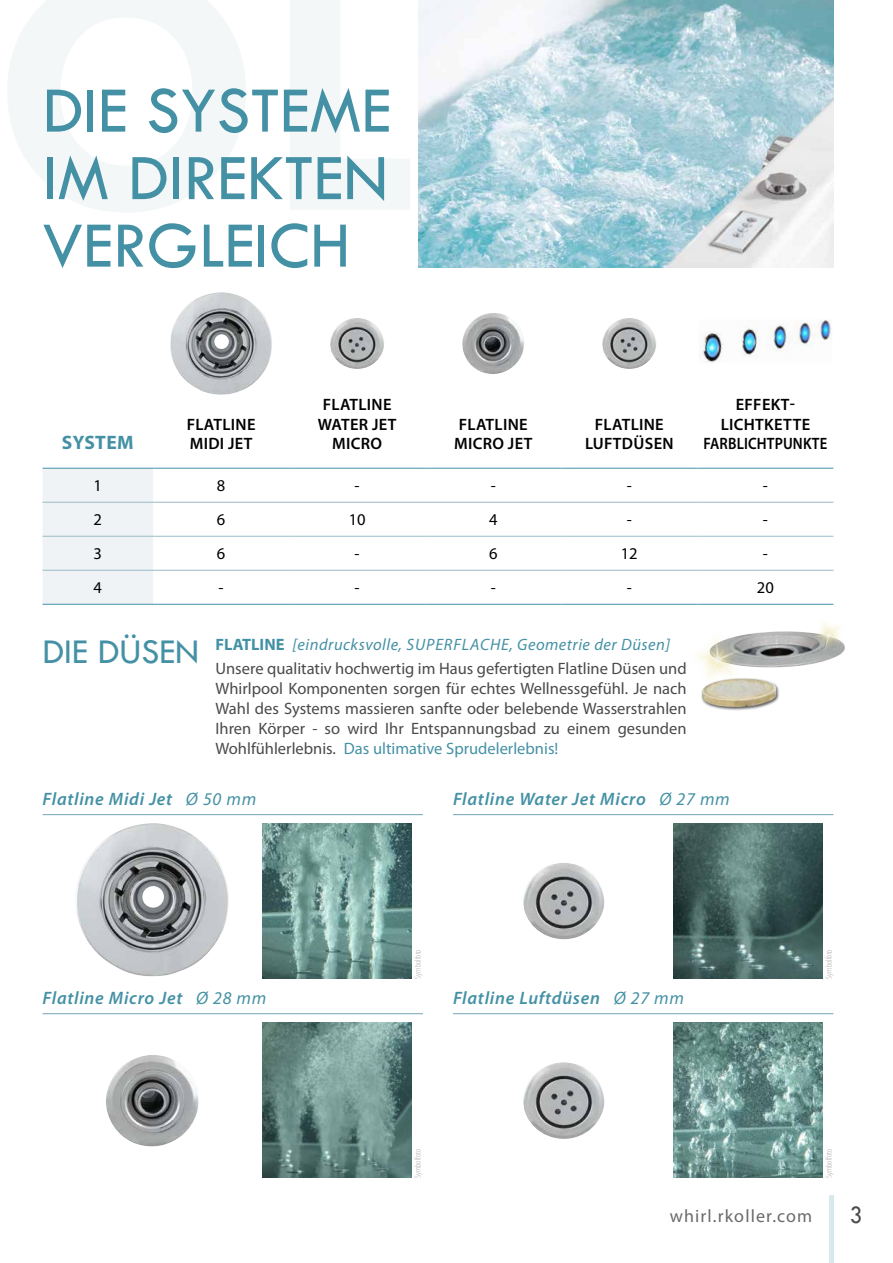
<style>
.page{position:relative;width:893px;height:1263px;background:#fff}
.page>*{position:absolute;margin:0;border:0;box-sizing:border-box;transform-origin:0 0}
.t1{font:67.5px/67.5px "Tw Cen";color:#4491a5;text-align:justify}
.t2{font:25.5px "Tw Cen";color:#4a4a49;scale:.9 1}
.t3{font:700 19.5px "Myriad Pro";letter-spacing:.02em;color:#4491a5}
.t4{font:italic 600 18px "Myriad Pro";letter-spacing:.04em;color:#4491a5}
.t5{font:18px "Myriad Pro";letter-spacing:.065em;color:#6a6a69}
.t6{font:16.5px/19.8px "Myriad Pro";color:#4a4a49}
.t7{font:600 16.5px/19.8px "Myriad Pro";letter-spacing:.02em;color:#000;text-align:center}
.t8{font:16.5px "Myriad Pro";color:#000}
.t9{font:300 condensed 9px "Myriad Pro";color:#adadad}
.s1{font-family:"Tw Cen";font-size:36px;color:#4491a5}
.s2{font-weight:700;color:#4491a5}
.s3{font-style:italic;color:#4491a5}
.s4{color:#4491a5}
.s5{font-weight:400}
</style>
<div class="page">
<hr style="left:829px;top:1195px;width:4px;height:68px;background:#d7e9ed">
<svg style="left:8px;top:0;width:402px;height:212px"></svg>
<img style="left:701px;top:320px;width:131px;height:43px">
<img style="left:673px;top:1022px;width:150px;height:156px">
<img style="left:262px;top:823px;width:150px;height:155px">
<img style="left:673px;top:823px;width:150px;height:155px">
<img style="left:262px;top:1022px;width:150px;height:156px">
<img style="left:419px;top:0;width:414px;height:268px">
<img style="left:76px;top:823px;width:153px;height:154px">
<img style="left:106px;top:1055px;width:92px;height:91px">
<img style="left:523px;top:1062px;width:81px;height:77px">
<img style="left:523px;top:863px;width:81px;height:76px">
<img style="left:170px;top:292px;width:102px;height:102px">
<img style="left:462px;top:313px;width:62px;height:61px">
<img style="left:330px;top:318px;width:54px;height:51px">
<img style="left:602px;top:318px;width:54px;height:51px">
<div style="left:701px;top:678px;width:79px;height:33px;background:#000;opacity:.65"></div>
<img style="left:702px;top:678px;width:74px;height:30px">
<img style="left:754px;top:631px;width:83px;height:37px">
<img style="left:697px;top:633px;width:57px;height:61px">
<img style="left:810px;top:622px;width:35px;height:34px">
<hr style="left:43px;top:1013px;width:380px;height:1px;background:#73a4b6">
<hr style="left:43px;top:814px;width:380px;height:1px;background:#73a4b6">
<hr style="left:453px;top:1013px;width:380px;height:1px;background:#73a4b6">
<hr style="left:453px;top:814px;width:380px;height:1px;background:#73a4b6">
<div style="left:43px;top:469px;width:110px;height:135px;background:#eff3f6"></div>
<hr style="left:43px;top:502px;width:110px;height:1px;background:#9abac7">
<hr style="left:153px;top:502px;width:136px;height:1px;background:#9abac7">
<hr style="left:289px;top:502px;width:136px;height:1px;background:#9abac7">
<hr style="left:425px;top:502px;width:136px;height:1px;background:#9abac7">
<hr style="left:561px;top:502px;width:136px;height:1px;background:#9abac7">
<hr style="left:697px;top:502px;width:136px;height:1px;background:#9abac7">
<hr style="left:43px;top:536px;width:110px;height:1px;background:#9abac7">
<hr style="left:153px;top:536px;width:136px;height:1px;background:#9abac7">
<hr style="left:289px;top:536px;width:136px;height:1px;background:#9abac7">
<hr style="left:425px;top:536px;width:136px;height:1px;background:#9abac7">
<hr style="left:561px;top:536px;width:136px;height:1px;background:#9abac7">
<hr style="left:697px;top:536px;width:136px;height:1px;background:#9abac7">
<hr style="left:43px;top:570px;width:110px;height:1px;background:#9abac7">
<hr style="left:153px;top:570px;width:136px;height:1px;background:#9abac7">
<hr style="left:289px;top:570px;width:136px;height:1px;background:#9abac7">
<hr style="left:425px;top:570px;width:136px;height:1px;background:#9abac7">
<hr style="left:561px;top:570px;width:136px;height:1px;background:#9abac7">
<hr style="left:697px;top:570px;width:136px;height:1px;background:#9abac7">
<hr style="left:43px;top:468px;width:110px;height:1px;background:#4491a5">
<hr style="left:153px;top:468px;width:136px;height:1px;background:#4491a5">
<hr style="left:289px;top:468px;width:136px;height:1px;background:#4491a5">
<hr style="left:425px;top:468px;width:136px;height:1px;background:#4491a5">
<hr style="left:561px;top:468px;width:136px;height:1px;background:#4491a5">
<hr style="left:697px;top:468px;width:136px;height:1px;background:#4491a5">
<hr style="left:43px;top:604px;width:110px;height:1px;background:#4491a5">
<hr style="left:153px;top:604px;width:136px;height:1px;background:#4491a5">
<hr style="left:289px;top:604px;width:136px;height:1px;background:#4491a5">
<hr style="left:425px;top:604px;width:136px;height:1px;background:#4491a5">
<hr style="left:561px;top:604px;width:136px;height:1px;background:#4491a5">
<hr style="left:697px;top:604px;width:136px;height:1px;background:#4491a5">
<h1 class="t1" style="left:43px;top:76px;width:350px">DIE SYSTEME IM DIREKTEN VERGLEICH</h1>
<p class="t3" style="left:62px;top:430px;width:73px">SYSTEM</p>
<p class="t7" style="left:187px;top:414px;width:70px;text-align:left">FLATLINE<br>MIDI JET</p>
<p class="t7" style="left:318px;top:394px;width:80px">FLATLINE<br>WATER JET<br>MICRO</p>
<p class="t7" style="left:454px;top:414px;width:80px;text-align:left">FLATLINE<br>MICRO JET</p>
<p class="t7" style="left:585px;top:414px;width:90px">FLATLINE<br>LUFTDÜSEN</p>
<p class="t7" style="left:703px;top:394px;width:125px">EFFEKT-<br>LICHTKETTE<br>FARBLICHTPUNKTE</p>
<p class="t8" style="left:94px;top:476px;width:10px">1</p>
<p class="t8" style="left:217px;top:476px;width:10px">8</p>
<p class="t8" style="left:355px;top:476px;width:7px">-</p>
<p class="t8" style="left:491px;top:476px;width:7px">-</p>
<p class="t8" style="left:627px;top:476px;width:7px">-</p>
<p class="t8" style="left:763px;top:476px;width:7px">-</p>
<p class="t8" style="left:94px;top:510px;width:10px">2</p>
<p class="t8" style="left:217px;top:510px;width:10px">6</p>
<p class="t8" style="left:349px;top:510px;width:18px">10</p>
<p class="t8" style="left:489px;top:510px;width:10px">4</p>
<p class="t8" style="left:627px;top:510px;width:7px">-</p>
<p class="t8" style="left:763px;top:510px;width:7px">-</p>
<p class="t8" style="left:94px;top:544px;width:10px">3</p>
<p class="t8" style="left:217px;top:544px;width:10px">6</p>
<p class="t8" style="left:355px;top:544px;width:7px">-</p>
<p class="t8" style="left:489px;top:544px;width:10px">6</p>
<p class="t8" style="left:621px;top:544px;width:18px">12</p>
<p class="t8" style="left:763px;top:544px;width:7px">-</p>
<p class="t8" style="left:94px;top:578px;width:10px">4</p>
<p class="t8" style="left:219px;top:578px;width:7px">-</p>
<p class="t8" style="left:355px;top:578px;width:7px">-</p>
<p class="t8" style="left:491px;top:578px;width:7px">-</p>
<p class="t8" style="left:627px;top:578px;width:7px">-</p>
<p class="t8" style="left:757px;top:578px;width:18px">20</p>
<p class="t6" style="left:215px;top:632px;width:473px;line-height:24px;text-indent:-173px"><span class="s1">DIE DÜSEN</span> <span class="s2">FLATLINE</span> <span class="s3">[eindrucksvolle, SUPERFLACHE, Geometrie der Düsen]<br></span>Unsere qualitativ hochwertig im Haus gefertigten Flatline Düsen und</p>
<p class="t6" style="left:215px;top:678px;width:473px;text-align:justify">Whirlpool Komponenten sorgen für echtes Wellnessgefühl. Je nach Wahl des Systems massieren sanfte oder belebende Wasserstrahlen Ihren Körper - so wird Ihr Entspannungsbad zu einem gesunden Wohlfühlerlebnis. <span class="s4">Das ultimative Sprudelerlebnis!</span></p>
<p class="t4" style="left:43px;top:788px;width:215px">Flatline Midi Jet <span class="s5">Ø 50 mm</span></p>
<p class="t4" style="left:43px;top:987px;width:225px">Flatline Micro Jet <span class="s5">Ø 28 mm</span></p>
<p class="t4" style="left:453px;top:788px;width:278px">Flatline Water Jet Micro <span class="s5">Ø 27 mm</span></p>
<p class="t9" style="left:413px;top:978px;width:31px;rotate:-90deg">Symbolfoto</p>
<p class="t4" style="left:453px;top:987px;width:233px">Flatline Luftdüsen <span class="s5">Ø 27 mm</span></p>
<p class="t9" style="left:823px;top:978px;width:31px;rotate:-90deg">Symbolfoto</p>
<p class="t9" style="left:413px;top:1178px;width:31px;rotate:-90deg">Symbolfoto</p>
<p class="t5" style="left:670px;top:1204px;width:144px">whirl.rkoller.com</p>
<p class="t9" style="left:823px;top:1178px;width:31px;rotate:-90deg">Symbolfoto</p>
<h2 class="t2" style="left:850px;top:1200px;width:16px">3</h2>
</div>
